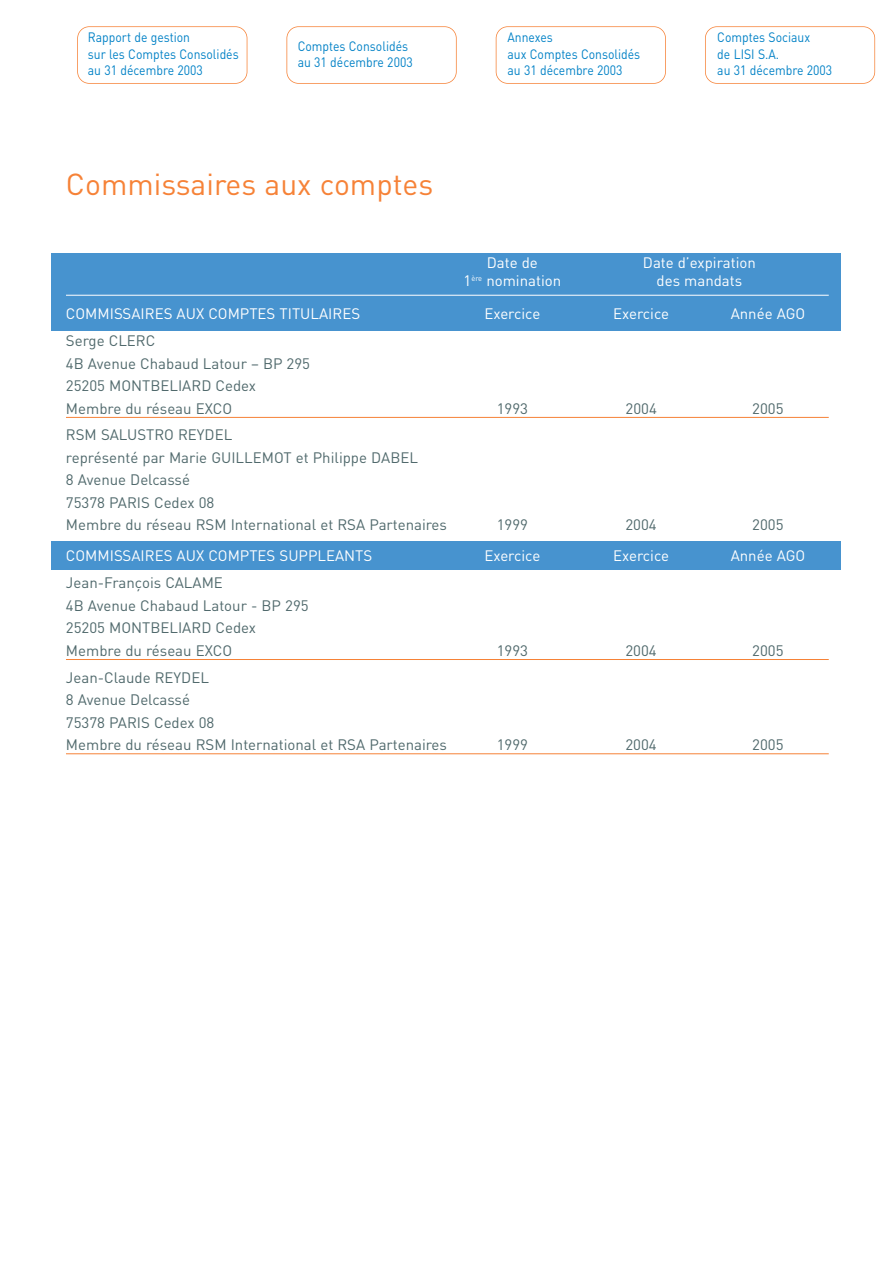
<style>
.page{position:relative;width:893px;height:1262px;background:#fff}
.page>*{position:absolute;margin:0;border:0;box-sizing:border-box;transform-origin:0 0}
.t1{font:30px "DIN";color:#f68237}
.t2{font:15px/22.5px "DIN";color:#50696c}
.t3{font:15px "DIN";color:#fff}
.t4{font:13.5px/16.2px "DIN";color:#0081c6;scale:.9 1}
</style>
<div class="page">
<div style="left:52px;top:253px;width:789px;height:78px;background:#4793cf"></div>
<div style="left:52px;top:541px;width:789px;height:29px;background:#4793cf"></div>
<hr style="left:66px;top:295px;width:762px;height:1px;background:#fff">
<hr style="left:66px;top:417px;width:762px;height:1px;background:#f68237">
<hr style="left:66px;top:659px;width:762px;height:1px;background:#f68237">
<hr style="left:66px;top:753px;width:762px;height:1px;background:#f68237">
<div style="left:77px;top:26px;width:170px;height:58px;border:2px solid #f68237;border-radius:12px"></div>
<div style="left:286px;top:26px;width:170px;height:58px;border:2px solid #f68237;border-radius:12px"></div>
<div style="left:495px;top:26px;width:171px;height:58px;border:2px solid #f68237;border-radius:12px"></div>
<div style="left:705px;top:26px;width:170px;height:58px;border:2px solid #f68237;border-radius:12px"></div>
<p class="t4" style="left:88px;top:31px;width:169px">Rapport de gestion<br>sur les Comptes Consolidés au 31 décembre 2003</p>
<p class="t4" style="left:298px;top:39px;width:129px">Comptes Consolidés au 31 décembre 2003</p>
<p class="t4" style="left:507px;top:31px;width:149px">Annexes<br>aux Comptes Consolidés au 31 décembre 2003</p>
<p class="t4" style="left:717px;top:31px;width:129px">Comptes Sociaux<br>de LISI S.A.<br>au 31 décembre 2003</p>
<h1 class="t1" style="left:66px;top:173px;width:369px">Commissaires aux comptes</h1>
<p class="t3" style="left:487px;top:258px;width:53px">Date de</p>
<p class="t3" style="left:643px;top:258px;width:115px">Date d’expiration</p>
<p class="t3" style="left:463px;top:276px;width:99px">1<sup>ère</sup> nomination</p>
<p class="t3" style="left:656px;top:276px;width:87px">des mandats</p>
<p class="t3" style="left:66px;top:309px;width:296px">COMMISSAIRES AUX COMPTES TITULAIRES</p>
<p class="t3" style="left:484px;top:309px;width:57px">Exercice</p>
<p class="t3" style="left:613px;top:309px;width:57px">Exercice</p>
<p class="t3" style="left:730px;top:309px;width:76px">Année AGO</p>
<p class="t2" style="left:66px;top:331px;width:246px">Serge CLERC<br>4B Avenue Chabaud Latour – BP 295<br>25205 MONTBELIARD Cedex<br>Membre du réseau EXCO</p>
<p class="t2" style="left:496px;top:399px;width:33px">1993</p>
<p class="t2" style="left:625px;top:399px;width:33px">2004</p>
<p class="t2" style="left:752px;top:399px;width:33px">2005</p>
<p class="t2" style="left:66px;top:425px;width:382px">RSM SALUSTRO REYDEL<br>représenté par Marie GUILLEMOT et Philippe DABEL<br>8 Avenue Delcassé<br>75378 PARIS Cedex 08<br>Membre du réseau RSM International et RSA Partenaires</p>
<p class="t2" style="left:496px;top:515px;width:33px">1999</p>
<p class="t2" style="left:625px;top:515px;width:33px">2004</p>
<p class="t2" style="left:752px;top:515px;width:33px">2005</p>
<p class="t3" style="left:66px;top:551px;width:308px">COMMISSAIRES AUX COMPTES SUPPLEANTS</p>
<p class="t3" style="left:484px;top:551px;width:57px">Exercice</p>
<p class="t3" style="left:613px;top:551px;width:57px">Exercice</p>
<p class="t3" style="left:730px;top:551px;width:76px">Année AGO</p>
<p class="t2" style="left:66px;top:573px;width:244px">Jean-François CALAME<br>4B Avenue Chabaud Latour - BP 295<br>25205 MONTBELIARD Cedex<br>Membre du réseau EXCO</p>
<p class="t2" style="left:496px;top:641px;width:33px">1993</p>
<p class="t2" style="left:625px;top:641px;width:33px">2004</p>
<p class="t2" style="left:752px;top:641px;width:33px">2005</p>
<p class="t2" style="left:66px;top:667px;width:382px">Jean-Claude REYDEL<br>8 Avenue Delcassé<br>75378 PARIS Cedex 08<br>Membre du réseau RSM International et RSA Partenaires</p>
<p class="t2" style="left:496px;top:735px;width:33px">1999</p>
<p class="t2" style="left:625px;top:735px;width:33px">2004</p>
<p class="t2" style="left:752px;top:735px;width:33px">2005</p>
</div>
